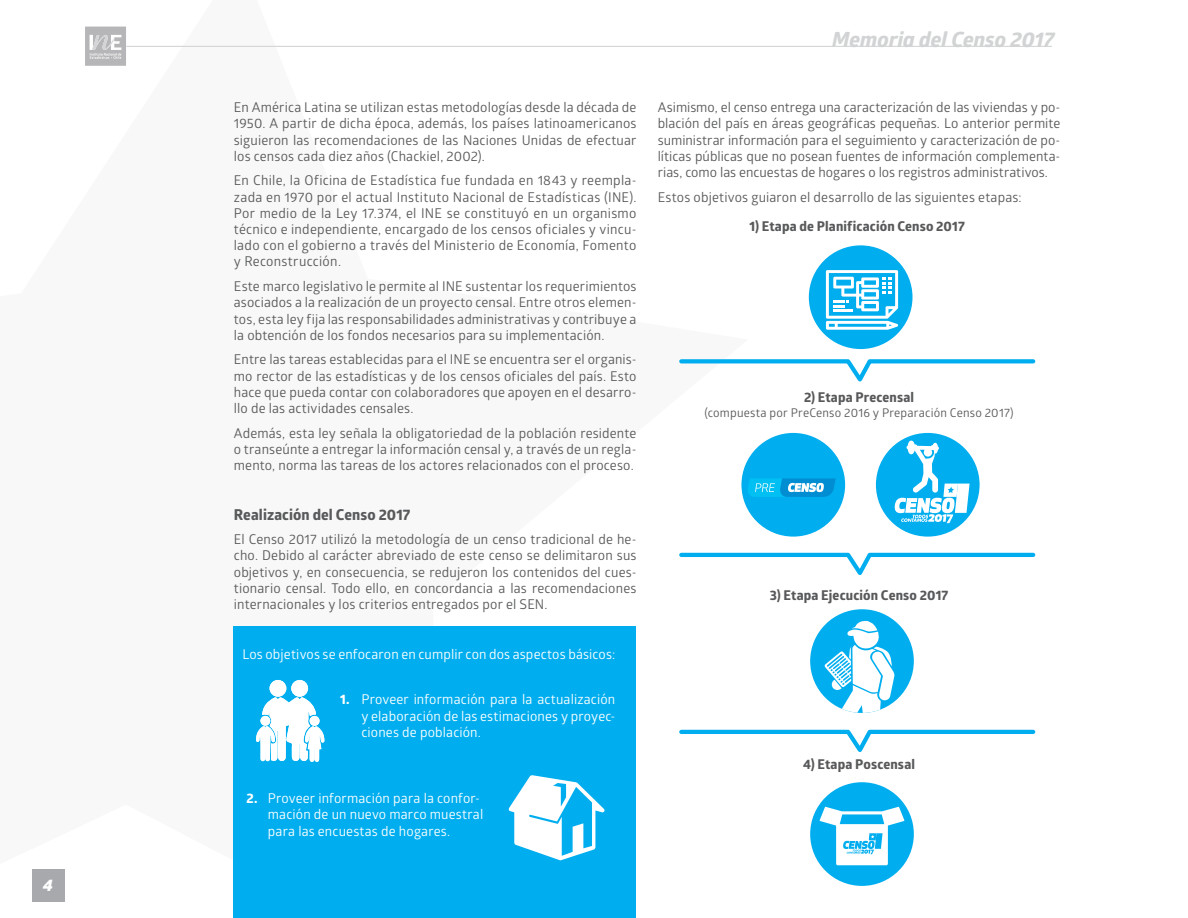
<style>
.page{position:relative;width:1188px;height:918px;background:#fff}
.page>*{position:absolute;margin:0;border:0;box-sizing:border-box;transform-origin:0 0}
.t1{font:italic 700 21px "Globerx";color:#d1d3d4}
.t2{font:italic 800 16.5px "Glober";color:#fff}
.t3{font:700 15px "Globerx";letter-spacing:.01em;color:#58595b}
.t4{font:13.5px/16.2px "Glober";letter-spacing:.01em;color:#58595b;text-align:justify}
.t5{font:13.5px/16.2px "Glober";letter-spacing:.01em;color:#fff;text-align:justify}
.t6{font:700 13.5px "Globerx";letter-spacing:.015em;color:#58595b}
.t7{font:12px "Glober";letter-spacing:.015em;color:#58595b}
.s1{font-family:"Globerx";font-weight:700}
</style>
<div class="page">
<hr style="left:126px;top:46px;width:926px;height:1px;background:#d1d3d4">
<svg style="left:85px;top:27px;width:41px;height:39px;background:#c2c2c3"></svg>
<div style="left:809px;top:245px;width:104px;height:104px;background:#00aeef;border-radius:50%"></div>
<div style="left:741px;top:433px;width:104px;height:104px;background:#00aeef;border-radius:50%"></div>
<div style="left:876px;top:433px;width:104px;height:104px;background:#00aeef;border-radius:50%"></div>
<div style="left:810px;top:609px;width:104px;height:104px;background:#00aeef;border-radius:50%"></div>
<svg style="left:824px;top:620px;width:76px;height:93px"></svg>
<div style="left:810px;top:782px;width:104px;height:104px;background:#00aeef;border-radius:50%"></div>
<div style="left:234px;top:626px;width:402px;height:292px;background:#00aeef"></div>
<svg style="left:256px;top:680px;width:68px;height:82px"></svg>
<div style="left:270px;top:680px;width:16px;height:17px;background:#fff;border-radius:50%"></div>
<div style="left:291px;top:680px;width:17px;height:17px;background:#fff;border-radius:50%"></div>
<div style="left:310px;top:716px;width:10px;height:10px;background:#fff;border-radius:50%"></div>
<div style="left:260px;top:716px;width:10px;height:10px;background:#fff;border-radius:50%"></div>
<svg style="left:508px;top:775px;width:97px;height:85px"></svg>
<svg style="left:826px;top:270px;width:72px;height:60px"></svg>
<svg style="left:679px;top:359px;width:357px;height:23px"></svg>
<svg style="left:679px;top:552px;width:357px;height:23px"></svg>
<svg style="left:679px;top:729px;width:357px;height:23px"></svg>
<svg style="left:748px;top:478px;width:88px;height:19px;background:#2bb3e6"></svg>
<svg style="left:894px;top:441px;width:76px;height:82px"></svg>
<svg style="left:820px;top:807px;width:84px;height:58px"></svg>
<p class="t2" style="left:43px;top:873px;width:11px">4</p>
<h1 class="t1" style="left:832px;top:24px;width:224px">Memoria del Censo 2017</h1>
<p class="t4" style="left:234px;top:99px;width:404px">En América Latina se utilizan estas metodologías desde la década de 1950. A partir de dicha época, además, los países latinoamericanos siguieron las recomendaciones de las Naciones Unidas de efectuar los censos cada diez años (Chackiel, 2002).</p>
<p class="t4" style="left:234px;top:172px;width:404px">En Chile, la Oficina de Estadística fue fundada en 1843 y reempla&shy;zada en 1970 por el actual Instituto Nacional de Estadísticas (INE).<br>Por medio de la Ley 17.374, el INE se constituyó en un organismo técnico e independiente, encargado de los censos oficiales y vincu&shy;lado con el gobierno a través del Ministerio de Economía, Fomento y Reconstrucción.</p>
<p class="t4" style="left:234px;top:278px;width:404px">Este marco legislativo le permite al INE sustentar los requerimientos asociados a la realización de un proyecto censal. Entre otros elemen&shy;tos, esta ley fija las responsabilidades administrativas y contribuye a la obtención de los fondos necesarios para su implementación.</p>
<p class="t4" style="left:234px;top:351px;width:404px">Entre las tareas establecidas para el INE se encuentra ser el organis&shy;mo rector de las estadísticas y de los censos oficiales del país. Esto hace que pueda contar con colaboradores que apoyen en el desarro&shy;llo de las actividades censales.</p>
<p class="t4" style="left:234px;top:424px;width:404px">Además, esta ley señala la obligatoriedad de la población residente o transeúnte a entregar la información censal y, a través de un regla&shy;mento, norma las tareas de los actores relacionados con el proceso.</p>
<p class="t3" style="left:234px;top:503px;width:178px">Realización del Censo 2017</p>
<p class="t4" style="left:234px;top:531px;width:404px">El Censo 2017 utilizó la metodología de un censo tradicional de he&shy;cho. Debido al carácter abreviado de este censo se delimitaron sus objetivos y, en consecuencia, se redujeron los contenidos del cues&shy;tionario censal. Todo ello, en concordancia a las recomendaciones internacionales y los criterios entregados por el SEN.</p>
<p class="t5" style="left:242px;top:645px;width:374px">Los objetivos se enfocaron en cumplir con dos aspectos básicos:</p>
<p class="t5" style="left:361px;top:691px;width:255px;text-indent:-21px"><span class="s1">1.</span> Proveer información para la actualización y elaboración de las estimaciones y proyec&shy;ciones de población.</p>
<p class="t5" style="left:268px;top:790px;width:217px;text-align:left;text-indent:-21px"><span class="s1">2.</span> Proveer información para la confor&shy;mación de un nuevo marco muestral para las encuestas de hogares.</p>
<p class="t4" style="left:658px;top:99px;width:404px">Asimismo, el censo entrega una caracterización de las viviendas y po&shy;blación del país en áreas geográficas pequeñas. Lo anterior permite suministrar información para el seguimiento y caracterización de po&shy;líticas públicas que no posean fuentes de información complementa&shy;rias, como las encuestas de hogares o los registros administrativos.</p>
<p class="t4" style="left:658px;top:188px;width:365px">Estos objetivos guiaron el desarrollo de las siguientes etapas:</p>
<p class="t6" style="left:750px;top:216px;width:217px">1) Etapa de Planificación Censo 2017</p>
<p class="t6" style="left:804px;top:387px;width:112px">2) Etapa Precensal</p>
<p class="t7" style="left:704px;top:404px;width:311px">(compuesta por PreCenso 2016 y Preparación Censo 2017)</p>
<p class="t6" style="left:770px;top:585px;width:180px">3) Etapa Ejecución Censo 2017</p>
<p class="t6" style="left:803px;top:755px;width:114px">4) Etapa Poscensal</p>
</div>
